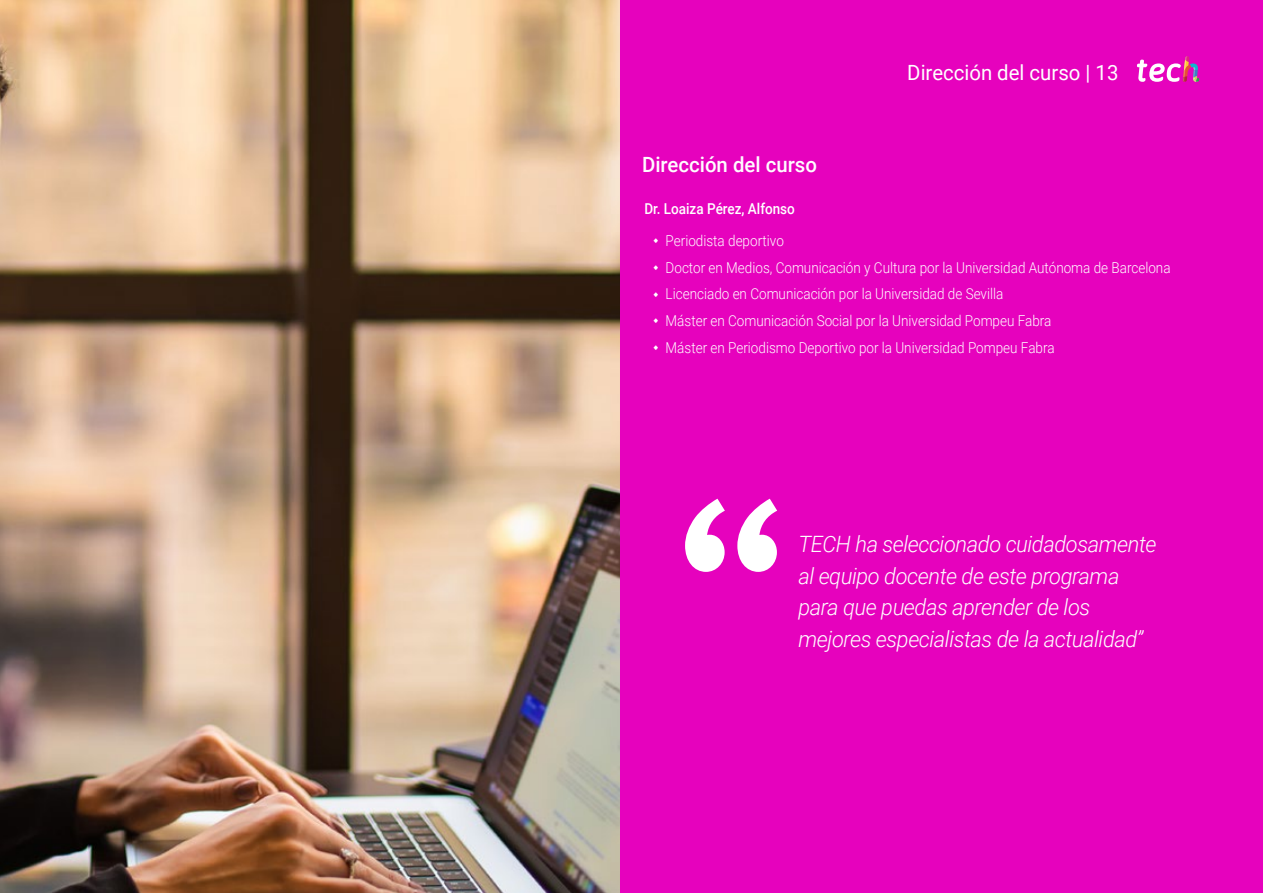
<style>
.page{position:relative;width:1263px;height:893px;background:#fff}
.page>*{position:absolute;margin:0;border:0;box-sizing:border-box;transform-origin:0 0}
.t1{font:italic 300 22.5px/31.5px "Roboto";letter-spacing:-.02em;color:#fff}
.t2{font:21px "Roboto";color:#fff}
.t3{font:500 21px "Roboto";color:#fffbff}
.t4{font:300 15px/26.7px "Roboto";color:#fff;scale:.9 1}
.t5{font:500 15px "Roboto";color:#fff;scale:.9 1}
</style>
<div class="page">
<img style="left:0;top:0;width:621px;height:893px">
<div style="left:621px;top:0;width:642px;height:893px;background:#e602bd"></div>
<svg style="left:1137px;top:56px;width:62px;height:26px"></svg>
<svg style="left:685px;top:499px;width:92px;height:73px"></svg>
<h2 class="t3" style="left:642px;top:150px;width:176px">Dirección del curso</h2>
<h2 class="t2" style="left:907px;top:57px;width:213px">Dirección del curso | 13</h2>
<p class="t5" style="left:644px;top:198px;width:169px">Dr. Loaiza Pérez, Alfonso</p>
<p class="t4" style="left:666px;top:227px;width:563px">Periodista deportivo<br>Doctor en Medios, Comunicación y Cultura por la Universidad Autónoma de Barcelona Licenciado en Comunicación por la Universidad de Sevilla<br>Máster en Comunicación Social por la Universidad Pompeu Fabra<br>Máster en Periodismo Deportivo por la Universidad Pompeu Fabra</p>
<h1 class="t1" style="left:798px;top:528px;width:360px">TECH ha seleccionado cuidadosamente al equipo docente de este programa para que puedas aprender de los mejores especialistas de la actualidad”</h1>
</div>
